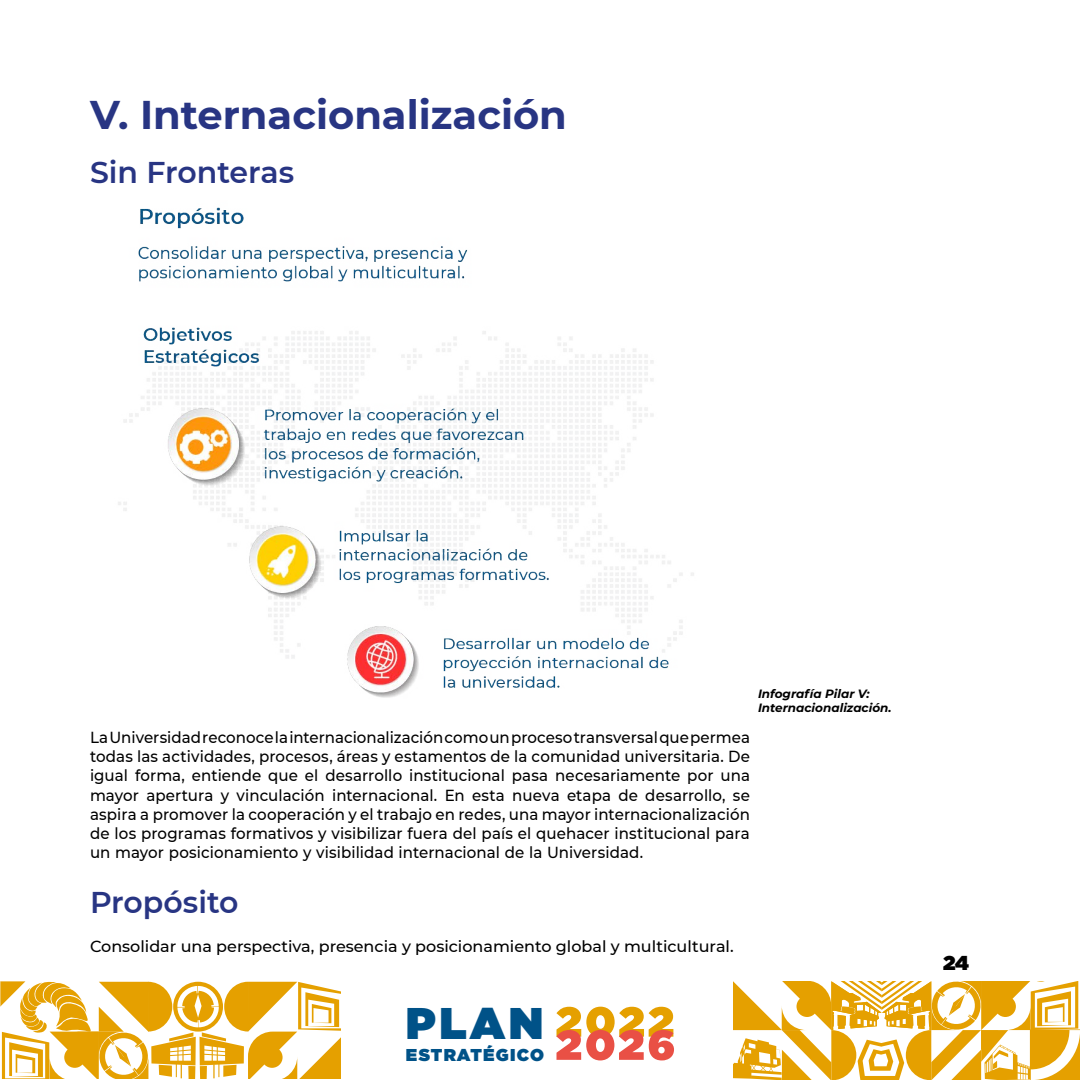
<style>
.page{position:relative;width:1080px;height:1080px;background:#fff}
.page>*{position:absolute;margin:0;border:0;box-sizing:border-box;transform-origin:0 0}
.t1{font:900 44.3px "Gotham";color:#005288}
.t2{font:700 40px "Montserrat";color:#283583}
.t3{font:600 30px "Montserrat";color:#283583}
.t4{font:900 20px "Gotham";color:#000}
.t5{font:900 17.2px "Gotham";letter-spacing:.075em;color:#005288}
.t6{font:500 16px/19.2px "Montserrat";color:#000;text-align:justify;scale:.94 1}
.t7{font:500 16px "Montserrat";color:#000}
.t8{font:italic 700 12px/14.4px "Montserrat";color:#000}
</style>
<div class="page">
<svg style="left:0;top:981px;width:341px;height:98px"></svg>
<svg style="left:733px;top:981px;width:347px;height:99px"></svg>
<svg style="left:556px;top:1007px;width:118px;height:53px"></svg>
<img style="left:118px;top:207px;width:576px;height:491px">
<h2 class="t2" style="left:90px;top:86px;width:478px">V. Internacionalización</h2>
<h3 class="t3" style="left:90px;top:151px;width:206px">Sin Fronteras</h3>
<p class="t6" style="left:90px;top:727px;width:704px">La Universidad reconoce la internacionalización como un proceso transversal que permea todas las actividades, procesos, áreas y estamentos de la comunidad universitaria. De igual forma, entiende que el desarrollo institucional pasa necesariamente por una mayor apertura y vinculación internacional. En esta nueva etapa de desarrollo, se aspira a promover la cooperación y el trabajo en redes, una mayor internacionalización de los programas formativos y visibilizar fuera del país el quehacer institucional para un mayor posicionamiento y visibilidad internacional de la Universidad.</p>
<h3 class="t3" style="left:90px;top:882px;width:150px">Propósito</h3>
<p class="t7" style="left:90px;top:935px;width:645px">Consolidar una perspectiva, presencia y posicionamiento global y multicultural.</p>
<p class="t8" style="left:758px;top:686px;width:135px">Infografía Pilar V:<br>Internacionalización.</p>
<h1 class="t1" style="left:406px;top:997px;width:139px">PLAN</h1>
<p class="t5" style="left:406px;top:1045px;width:140px">ESTRATÉGICO</p>
<p class="t4" style="left:943px;top:951px;width:27px">24</p>
</div>
